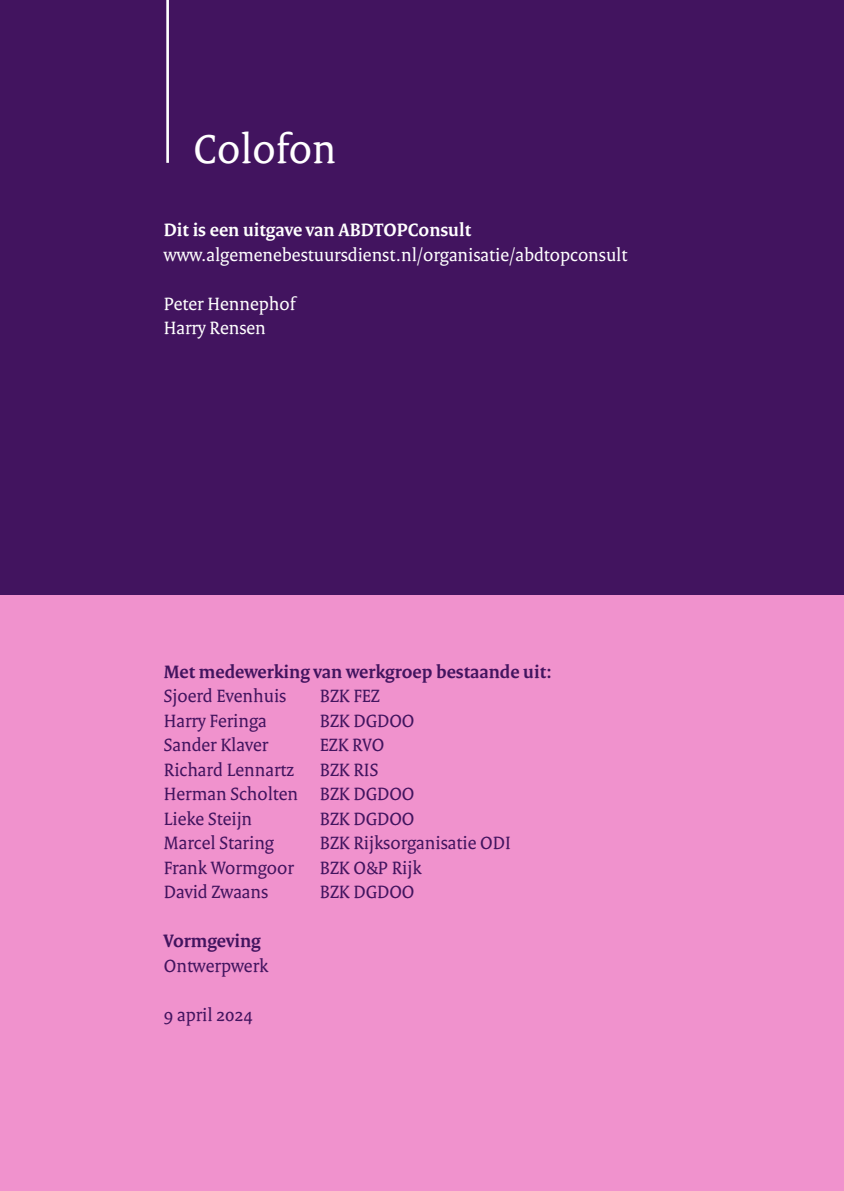
<style>
.page{position:relative;width:844px;height:1191px;background:#fff}
.page>*{position:absolute;margin:0;border:0;box-sizing:border-box;transform-origin:0 0}
.ABDTOPConsult_03_Hoofdstuktitel_ongenumm{font:43.75px "Rijksoverheid Serif";color:#fff}
.ABDTOPConsult_07_Broodtekst_geen_ruimte{font:19.25px "Rijksoverheid Serif";color:#42145f}
.ABDTOPConsult_07_Broodtekst{font:19.25px "Rijksoverheid Serif";color:#fff}
.ABDTOPConsult_06_Bijlage_Tussenkop_H2{font:700 19.25px "Rijksoverheid Serif";color:#42145f}
.ABDTOPConsult_07_Broodtekst-2{font:19.25px "Rijksoverheid Serif";color:#42145f}
.ABDTOPConsult_06_Bijlage_Tussenkop_H2-2{font:700 19.25px "Rijksoverheid Serif";color:#fff}
.ABDTOPConsult_07_Broodtekst_geen_ruimte-2{font:19.25px "Rijksoverheid Serif";color:#fff}
</style>
<div class="page">
<div style="left:0;top:0;width:843px;height:1191px;background:#42145f"></div>
<div style="left:0;top:595px;width:843px;height:596px;background:#f092cd"></div>
<hr style="left:166px;top:0;width:3px;height:163px;background:#fff">
<hr style="left:843px;top:0;width:1px;height:1191px;background:#42145f">
<hr style="left:843px;top:595px;width:1px;height:596px;background:#f092cd">
<h1 class="ABDTOPConsult_03_Hoofdstuktitel_ongenumm" style="left:193px;top:122px;width:144px">Colofon</h1>
<h2 class="ABDTOPConsult_06_Bijlage_Tussenkop_H2-2" style="left:164px;top:218px;width:308px">Dit is een uitgave van ABDTOPConsult</h2>
<p class="ABDTOPConsult_07_Broodtekst" style="left:164px;top:243px;width:465px">www.algemenebestuursdienst.nl/organisatie/abdtopconsult</p>
<p class="ABDTOPConsult_07_Broodtekst_geen_ruimte-2" style="left:164px;top:292px;width:133px">Peter Hennephof</p>
<p class="ABDTOPConsult_07_Broodtekst" style="left:164px;top:317px;width:103px">Harry Rensen</p>
<h2 class="ABDTOPConsult_06_Bijlage_Tussenkop_H2" style="left:164px;top:659px;width:389px">Met medewerking van werkgroep bestaande uit:</h2>
<p class="ABDTOPConsult_07_Broodtekst_geen_ruimte" style="left:164px;top:684px;width:124px">Sjoerd Evenhuis</p>
<p class="ABDTOPConsult_07_Broodtekst_geen_ruimte" style="left:319px;top:684px;width:62px">BZK FEZ</p>
<p class="ABDTOPConsult_07_Broodtekst_geen_ruimte" style="left:164px;top:709px;width:104px">Harry Feringa</p>
<p class="ABDTOPConsult_07_Broodtekst_geen_ruimte" style="left:319px;top:709px;width:96px">BZK DGDOO</p>
<p class="ABDTOPConsult_07_Broodtekst_geen_ruimte" style="left:164px;top:733px;width:106px">Sander Klaver</p>
<p class="ABDTOPConsult_07_Broodtekst_geen_ruimte" style="left:319px;top:733px;width:66px">EZK RVO</p>
<p class="ABDTOPConsult_07_Broodtekst_geen_ruimte" style="left:164px;top:758px;width:132px">Richard Lennartz</p>
<p class="ABDTOPConsult_07_Broodtekst_geen_ruimte" style="left:319px;top:758px;width:60px">BZK RIS</p>
<p class="ABDTOPConsult_07_Broodtekst_geen_ruimte" style="left:164px;top:782px;width:252px">Herman Scholten BZK DGDOO</p>
<p class="ABDTOPConsult_07_Broodtekst_geen_ruimte" style="left:164px;top:807px;width:90px">Lieke Steijn</p>
<p class="ABDTOPConsult_07_Broodtekst_geen_ruimte" style="left:319px;top:807px;width:96px">BZK DGDOO</p>
<p class="ABDTOPConsult_07_Broodtekst_geen_ruimte" style="left:164px;top:831px;width:112px">Marcel Staring</p>
<p class="ABDTOPConsult_07_Broodtekst_geen_ruimte" style="left:319px;top:831px;width:192px">BZK Rijksorganisatie ODI</p>
<p class="ABDTOPConsult_07_Broodtekst_geen_ruimte" style="left:164px;top:856px;width:131px">Frank Wormgoor</p>
<p class="ABDTOPConsult_07_Broodtekst_geen_ruimte" style="left:319px;top:856px;width:103px">BZK O&amp;P Rijk</p>
<p class="ABDTOPConsult_07_Broodtekst-2" style="left:164px;top:880px;width:106px">David Zwaans</p>
<p class="ABDTOPConsult_07_Broodtekst-2" style="left:319px;top:880px;width:96px">BZK DGDOO</p>
<h2 class="ABDTOPConsult_06_Bijlage_Tussenkop_H2" style="left:164px;top:929px;width:98px">Vormgeving</h2>
<p class="ABDTOPConsult_07_Broodtekst-2" style="left:164px;top:954px;width:106px">Ontwerpwerk</p>
<p class="ABDTOPConsult_07_Broodtekst-2" style="left:164px;top:1003px;width:90px">9 april 2024</p>
</div>
